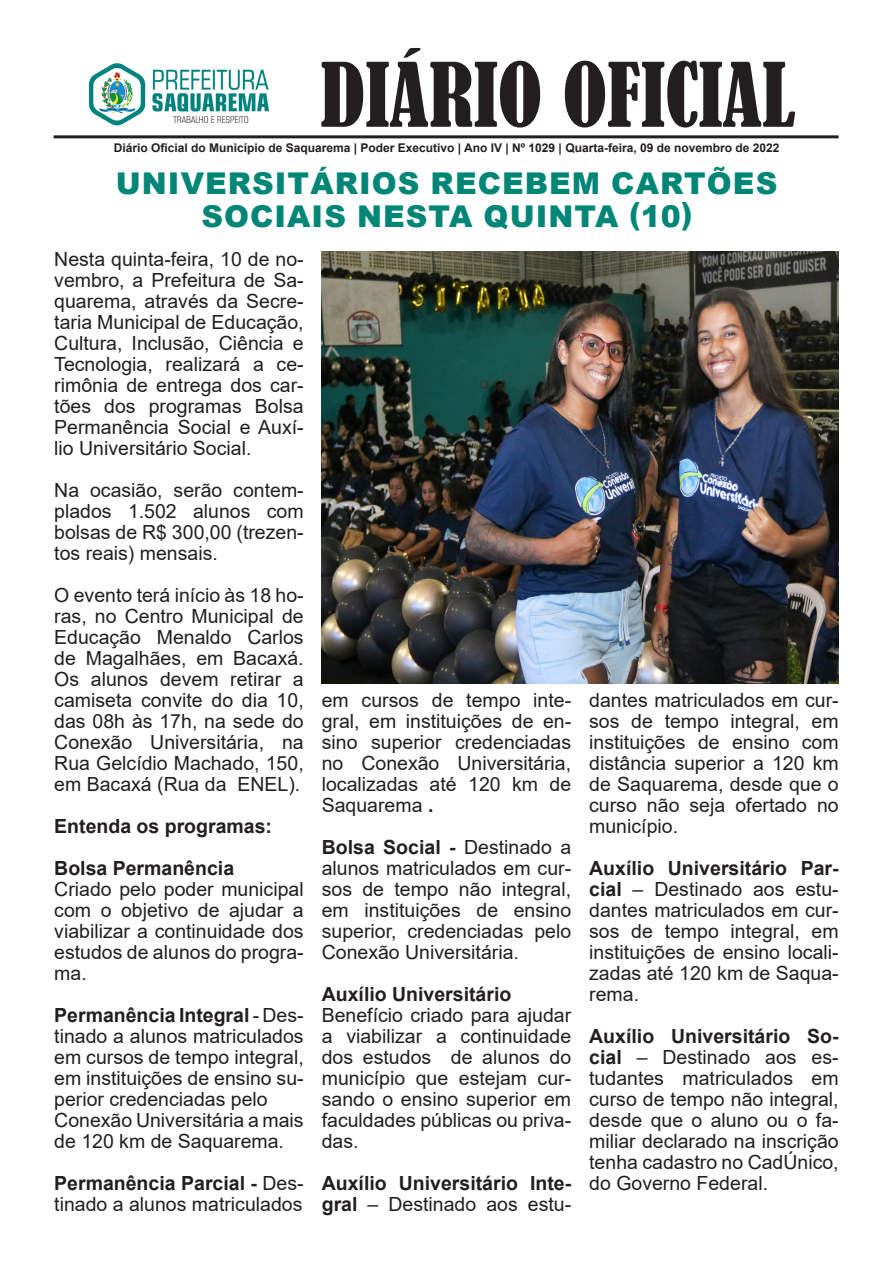
<style>
.page{position:relative;width:893px;height:1263px;background:#fff}
.page>*{position:absolute;margin:0;border:0;box-sizing:border-box;transform-origin:0 0}
.t1{font:condensed 82.5px "Bernard";color:#231f20}
.t2{font:900 30px "Arial";letter-spacing:.035em;color:#008677}
.t3{font:19.5px/21px "Arial";color:#231f20;text-align:justify}
.t4{font:700 19.5px/21px "Arial";color:#231f20}
.t5{font:700 12px "Arial";color:#231f20}
.s1{font-weight:700}
.s2{font-weight:400}
</style>
<div class="page">
<hr style="left:54px;top:135px;width:785px;height:3px;background:#231f20">
<img style="left:88px;top:63px;width:181px;height:63px">
<img style="left:322px;top:252px;width:517px;height:431px">
<p class="t1" style="left:321px;top:47px;width:476px">DIÁRIO OFICIAL</p>
<p class="t5" style="left:114px;top:139px;width:667px">Diário Oficial do Município de Saquarema | Poder Executivo | Ano IV | Nº 1029 | Quarta-feira, 09 de novembro de 2022</p>
<p class="t2" style="left:116px;top:161px;width:663px">UNIVERSITÁRIOS RECEBEM CARTÕES</p>
<p class="t2" style="left:201px;top:194px;width:493px">SOCIAIS NESTA QUINTA (10)</p>
<p class="t3" style="left:54px;top:249px;width:251px">Nesta quinta-feira, 10 de no&shy;vembro, a Prefeitura de Sa&shy;quarema, através da Secre&shy;taria Municipal de Educação, Cultura, Inclusão, Ciência e Tecnologia, realizará a ce&shy;rimônia de entrega dos car&shy;tões dos programas Bolsa Permanência Social e Auxí&shy;lio Universitário Social.</p>
<p class="t3" style="left:54px;top:480px;width:251px">Na ocasião, serão contem&shy;plados 1.502 alunos com bolsas de R$ 300,00 (trezen&shy;tos reais) mensais.</p>
<p class="t3" style="left:54px;top:585px;width:251px">O evento terá início às 18 ho&shy;ras, no Centro Municipal de Educação Menaldo Carlos de Magalhães, em Bacaxá.<br>Os alunos devem retirar a camiseta convite do dia 10, das 08h às 17h, na sede do Conexão Universitária, na Rua Gelcídio Machado, 150, em Bacaxá (Rua da ENEL).</p>
<p class="t4" style="left:54px;top:816px;width:219px">Entenda os programas:</p>
<p class="t4" style="left:54px;top:858px;width:181px">Bolsa Permanência</p>
<p class="t3" style="left:54px;top:879px;width:251px">Criado pelo poder municipal com o objetivo de ajudar a viabilizar a continuidade dos estudos de alunos do progra&shy;ma.</p>
<p class="t3" style="left:54px;top:1005px;width:251px"><span class="s1">Permanência Integral</span> - Des&shy;tinado a alunos matriculados em cursos de tempo integral, em instituições de ensino su&shy;perior credenciadas pelo</p>
<p class="t3" style="left:54px;top:1110px;width:251px">Conexão Universitária a mais de 120 km de Saquarema.</p>
<p class="t3" style="left:54px;top:1173px;width:251px"><span class="s1">Permanência Parcial -</span> Des&shy;tinado a alunos matriculados</p>
<p class="t3" style="left:322px;top:690px;width:251px">em cursos de tempo inte&shy;gral, em instituições de en&shy;sino superior credenciadas no Conexão Universitária, localizadas até 120 km de Saquarema <span class="s1">.</span></p>
<p class="t3" style="left:322px;top:837px;width:251px"><span class="s1">Bolsa Social -</span> Destinado a alunos matriculados em cur&shy;sos de tempo não integral, em instituições de ensino superior, credenciadas pelo Conexão Universitária.</p>
<p class="t4" style="left:322px;top:984px;width:191px">Auxílio Universitário</p>
<p class="t3" style="left:322px;top:1005px;width:251px">Benefício criado para ajudar a viabilizar a continuidade dos estudos de alunos do município que estejam cur&shy;sando o ensino superior em faculdades públicas ou priva&shy;das.</p>
<p class="t4" style="left:322px;top:1173px;width:251px">Auxílio Universitário Inte&shy;gral <span class="s2">– Destinado aos estu-</span></p>
<p class="t3" style="left:589px;top:690px;width:251px">dantes matriculados em cur&shy;sos de tempo integral, em instituições de ensino com distância superior a 120 km de Saquarema, desde que o curso não seja ofertado no município.</p>
<p class="t3" style="left:589px;top:858px;width:251px"><span class="s1">Auxílio Universitário Par&shy;cial</span> – Destinado aos estu&shy;dantes matriculados em cur&shy;sos de tempo integral, em instituições de ensino locali&shy;zadas até 120 km de Saqua&shy;rema.</p>
<p class="t3" style="left:589px;top:1026px;width:251px"><span class="s1">Auxílio Universitário So&shy;cial</span> – Destinado aos es&shy;tudantes matriculados em curso de tempo não integral, desde que o aluno ou o fa&shy;miliar declarado na inscrição tenha cadastro no CadÚnico, do Governo Federal.</p>
</div>
